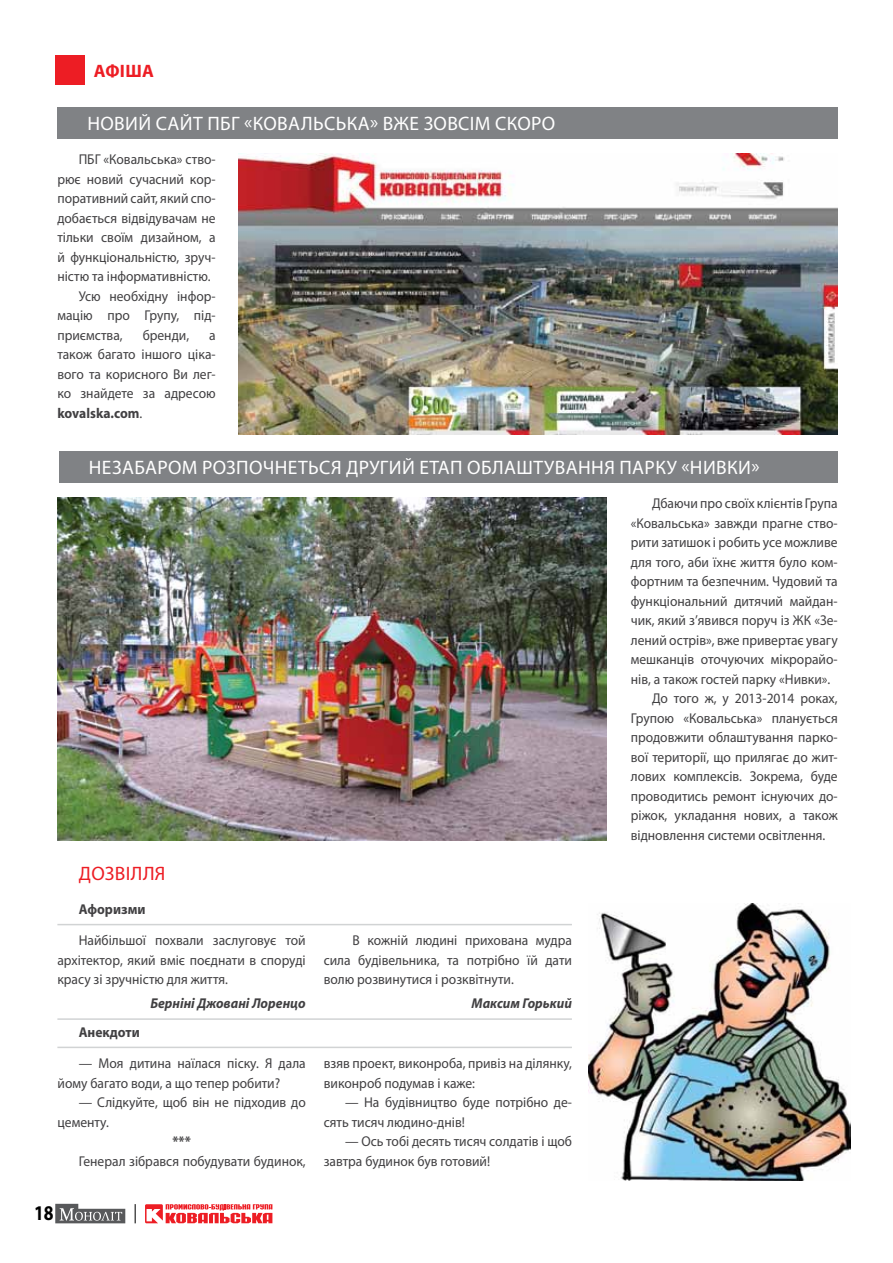
<style>
.page{position:relative;width:893px;height:1263px;background:#fff}
.page>*{position:absolute;margin:0;border:0;box-sizing:border-box;transform-origin:0 0}
.t1{font:700 21px "Myriad Pro";color:#000;scale:.84 1}
.t2{font:19.5px "Myriad Pro";letter-spacing:.02em;color:#fff}
.t3{font:19.5px "Myriad Pro";color:#ed1d24}
.t4{font:700 18px "Myriad Pro";color:#ed1d24}
.t5{font:14.25px/19.5px "Myriad Pro";color:#414042;scale:.95 1}
.t6{font:italic 700 14.25px "Myriad Pro";color:#414042;scale:.95 1}
.t7{font:700 14.25px "Myriad Pro";color:#414042;scale:.95 1}
.s1{font-weight:700}
</style>
<div class="page">
<div style="left:55px;top:55px;width:30px;height:30px;background:#ed1d24"></div>
<svg style="left:135px;top:1204px;width:1px;height:19px"></svg>
<svg style="left:145px;top:1204px;width:127px;height:19px"></svg>
<svg style="left:55px;top:1204px;width:70px;height:19px"></svg>
<div style="left:59px;top:451px;width:779px;height:32px;background:#808285"></div>
<img style="left:58px;top:497px;width:549px;height:343px">
<div style="left:57px;top:107px;width:781px;height:32px;background:#808285"></div>
<img style="left:238px;top:153px;width:599px;height:282px">
<img style="left:589px;top:903px;width:261px;height:277px">
<hr style="left:57px;top:1047px;width:515px;height:1px;background:#d1d3d4">
<hr style="left:57px;top:1018px;width:515px;height:2px;background:#d1d3d4">
<hr style="left:57px;top:924px;width:515px;height:1px;background:#d1d3d4">
<p class="t4" style="left:94px;top:59px;width:62px">АФІША</p>
<h2 class="t2" style="left:87px;top:111px;width:469px">НОВИЙ САЙТ ПБГ «КОВАЛЬСЬКА» ВЖЕ ЗОВСІМ СКОРО</h2>
<p class="t5" style="left:79px;top:149px;width:146px">ПБГ «Ковальська» ство-</p>
<p class="t5" style="left:57px;top:169px;width:168px">рює новий сучасний кор-</p>
<p class="t5" style="left:57px;top:188px;width:168px">поративний сайт, який спо-</p>
<p class="t5" style="left:57px;top:208px;width:168px">добається відвідувачам не</p>
<p class="t5" style="left:57px;top:227px;width:168px">тільки своїм дизайном, а</p>
<p class="t5" style="left:57px;top:247px;width:168px">й функціональністю, зруч-</p>
<p class="t5" style="left:57px;top:266px;width:163px">ністю та інформативністю.</p>
<p class="t5" style="left:79px;top:286px;width:146px">Усю необхідну інфор-</p>
<p class="t5" style="left:57px;top:305px;width:168px">мацію про Групу, під-</p>
<p class="t5" style="left:57px;top:325px;width:70px">приємства,</p>
<p class="t5" style="left:143px;top:325px;width:50px">бренди,</p>
<p class="t5" style="left:57px;top:325px;width:168px;text-align:justify;text-indent:152px">а також багато іншого ціка&shy;вого та корисного Ви лег&shy;ко знайдете за адресою <span class="s1">kovalska.com</span>.</p>
<h2 class="t2" style="left:89px;top:455px;width:672px">НЕЗАБАРОМ РОЗПОЧНЕТЬСЯ ДРУГИЙ ЕТАП ОБЛАШТУВАННЯ ПАРКУ «НИВКИ»</h2>
<p class="t5" style="left:652px;top:493px;width:197px">Дбаючи про своїх клієнтів Група</p>
<p class="t5" style="left:631px;top:513px;width:219px">«Ковальська» завжди прагне ство-</p>
<p class="t5" style="left:631px;top:532px;width:219px">рити затишок і робить усе можливе</p>
<p class="t5" style="left:631px;top:552px;width:219px">для того, аби їхнє життя було ком-</p>
<p class="t5" style="left:631px;top:571px;width:219px">фортним та безпечним. Чудовий та</p>
<p class="t5" style="left:631px;top:591px;width:219px">функціональний дитячий майдан-</p>
<p class="t5" style="left:631px;top:610px;width:219px">чик, який з’явився поруч із ЖК «Зе-</p>
<p class="t5" style="left:631px;top:630px;width:219px">лений острів», вже привертає увагу</p>
<p class="t5" style="left:631px;top:649px;width:219px">мешканців оточуючих мікрорайо-</p>
<p class="t5" style="left:631px;top:669px;width:212px">нів, а також гостей парку «Нивки».</p>
<p class="t5" style="left:652px;top:688px;width:197px">До того ж, у 2013-2014 роках,</p>
<p class="t5" style="left:631px;top:708px;width:219px">Групою «Ковальська» планується</p>
<p class="t5" style="left:631px;top:727px;width:219px">продовжити облаштування парко-</p>
<p class="t5" style="left:631px;top:747px;width:219px">вої території, що прилягає до жит-</p>
<p class="t5" style="left:631px;top:766px;width:219px">лових комплексів. Зокрема, буде</p>
<p class="t5" style="left:631px;top:786px;width:219px">проводитись ремонт існуючих до-</p>
<p class="t5" style="left:631px;top:805px;width:219px">ріжок, укладання нових, а також</p>
<p class="t5" style="left:631px;top:825px;width:206px">відновлення системи освітлення.</p>
<h2 class="t3" style="left:79px;top:861px;width:13px">дозв</h2>
<h2 class="t3" style="left:126px;top:861px;width:18px">ілля</h2>
<p class="t7" style="left:79px;top:900px;width:72px">Афоризми</p>
<p class="t5" style="left:57px;top:930px;width:263px;text-align:justify;text-indent:21px">Найбільшої похвали заслуговує той архітектор, який вміє поєднати в споруді красу зі зручністю для життя.</p>
<p class="t6" style="left:150px;top:994px;width:165px">Берніні Джовані Лоренцо</p>
<p class="t7" style="left:79px;top:1023px;width:66px">Анекдоти</p>
<p class="t5" style="left:58px;top:1053px;width:263px;text-indent:21px">— Моя дитина наїлася піску. Я дала йому багато води, а що тепер робити?</p>
<p class="t5" style="left:58px;top:1092px;width:263px;text-indent:21px">— Слідкуйте, щоб він не підходив до цементу.</p>
<p class="t7" style="left:172px;top:1132px;width:21px">***</p>
<p class="t5" style="left:79px;top:1151px;width:240px">Генерал зібрався побудувати будинок,</p>
<h1 class="t1" style="left:34px;top:1200px;width:25px">18</h1>
<p class="t5" style="left:324px;top:930px;width:263px;text-align:justify;text-indent:29px">В кожній людині прихована мудра сила будівельника, та потрібно їй дати волю розвинутися і розквітнути.</p>
<p class="t6" style="left:472px;top:994px;width:107px">Максим Горький</p>
<p class="t5" style="left:324px;top:1053px;width:263px">взяв проект, виконроба, привіз на ділянку, виконроб подумав і каже:</p>
<p class="t5" style="left:324px;top:1092px;width:263px;text-indent:21px">— На будівництво буде потрібно де&shy;сять тисяч людино-днів!</p>
<p class="t5" style="left:324px;top:1131px;width:263px;text-indent:21px">— Ось тобі десять тисяч солдатів і щоб завтра будинок був готовий!</p>
</div>
